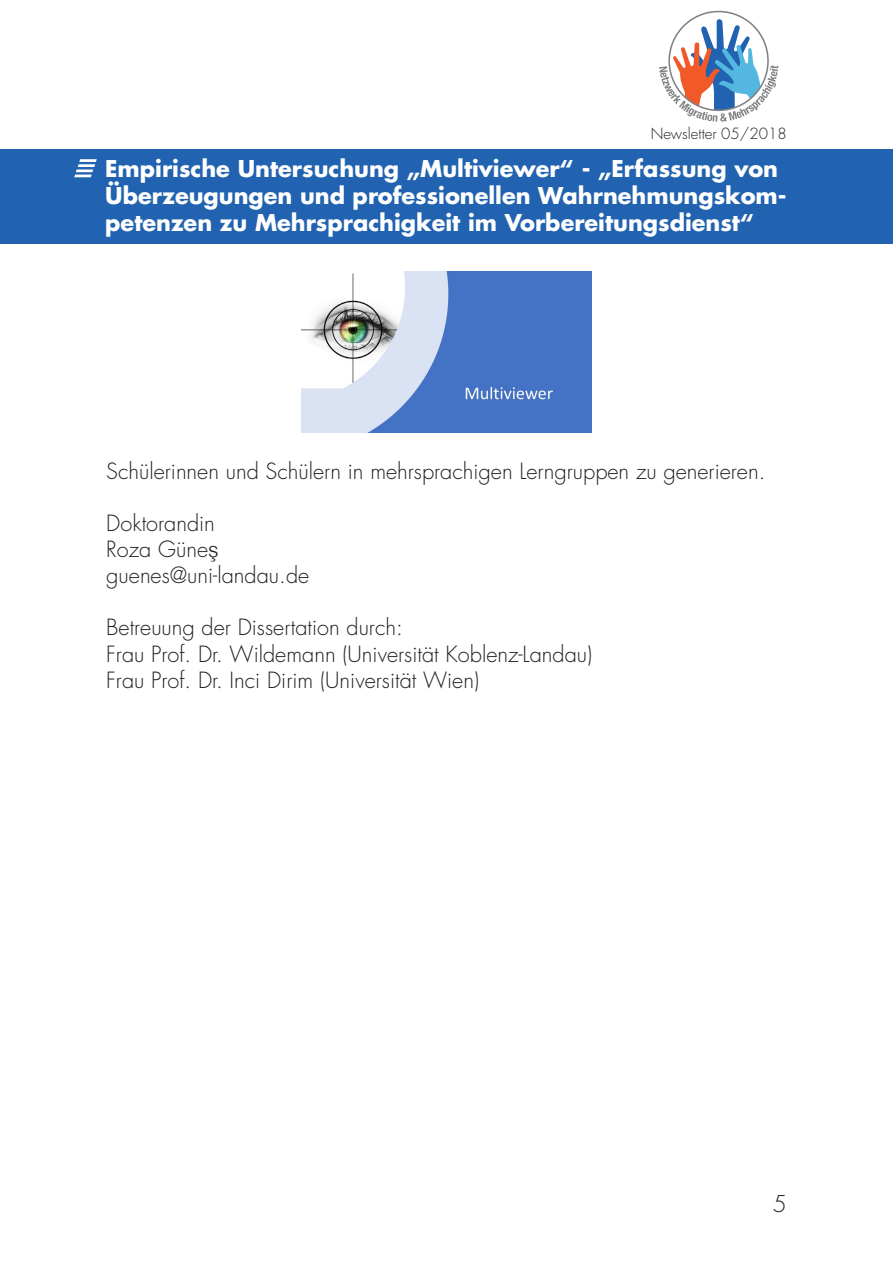
<style>
.page{position:relative;width:893px;height:1263px;background:#fff}
.page>*{position:absolute;margin:0;border:0;box-sizing:border-box;transform-origin:0 0}
.t1{font:700 22.5px/27px "Futura Std";color:#fff}
.t2{font:300 22.5px "Futura Std";color:#231f20}
.t3{font:300 21.75px "Futura Std";color:#231f20}
.t4{font:300 15px "Futura Std";color:#231f20}
.s1{font-family:"Helvetica";font-size:21px}
</style>
<div class="page">
<svg style="left:659px;top:11px;width:119px;height:111px"></svg>
<div style="left:0;top:149px;width:893px;height:95px;background:#2163b0"></div>
<svg style="left:74px;top:159px;width:23px;height:18px"></svg>
<img style="left:301px;top:271px;width:290px;height:162px">
<p class="t4" style="left:651px;top:125px;width:137px">Newsletter 05/2018</p>
<p class="t1" style="left:105px;top:155px;width:683px">Empirische Untersuchung „Multiviewer“ - „Erfassung von<br>Überzeugungen und professionellen Wahrnehmungskom&shy;petenzen zu Mehrsprachigkeit im Vorbereitungsdienst“</p>
<p class="t3" style="left:106px;top:458px;width:661px">Schülerinnen und Schülern in mehrsprachigen Lerngruppen zu generieren.</p>
<p class="t3" style="left:106px;top:510px;width:110px">Doktorandin</p>
<p class="t3" style="left:106px;top:536px;width:114px">Roza Güne<span class="s1">ş</span></p>
<p class="t3" style="left:106px;top:562px;width:204px">guenes@uni-landau.de</p>
<p class="t3" style="left:106px;top:614px;width:298px">Betreuung der Dissertation durch:</p>
<p class="t3" style="left:106px;top:640px;width:488px">Frau Prof. Dr. Wildemann (Universität Koblenz-Landau)</p>
<p class="t3" style="left:106px;top:666px;width:374px">Frau Prof. Dr. Inci Dirim (Universität Wien)</p>
<p class="t2" style="left:773px;top:1190px;width:15px">5</p>
</div>
